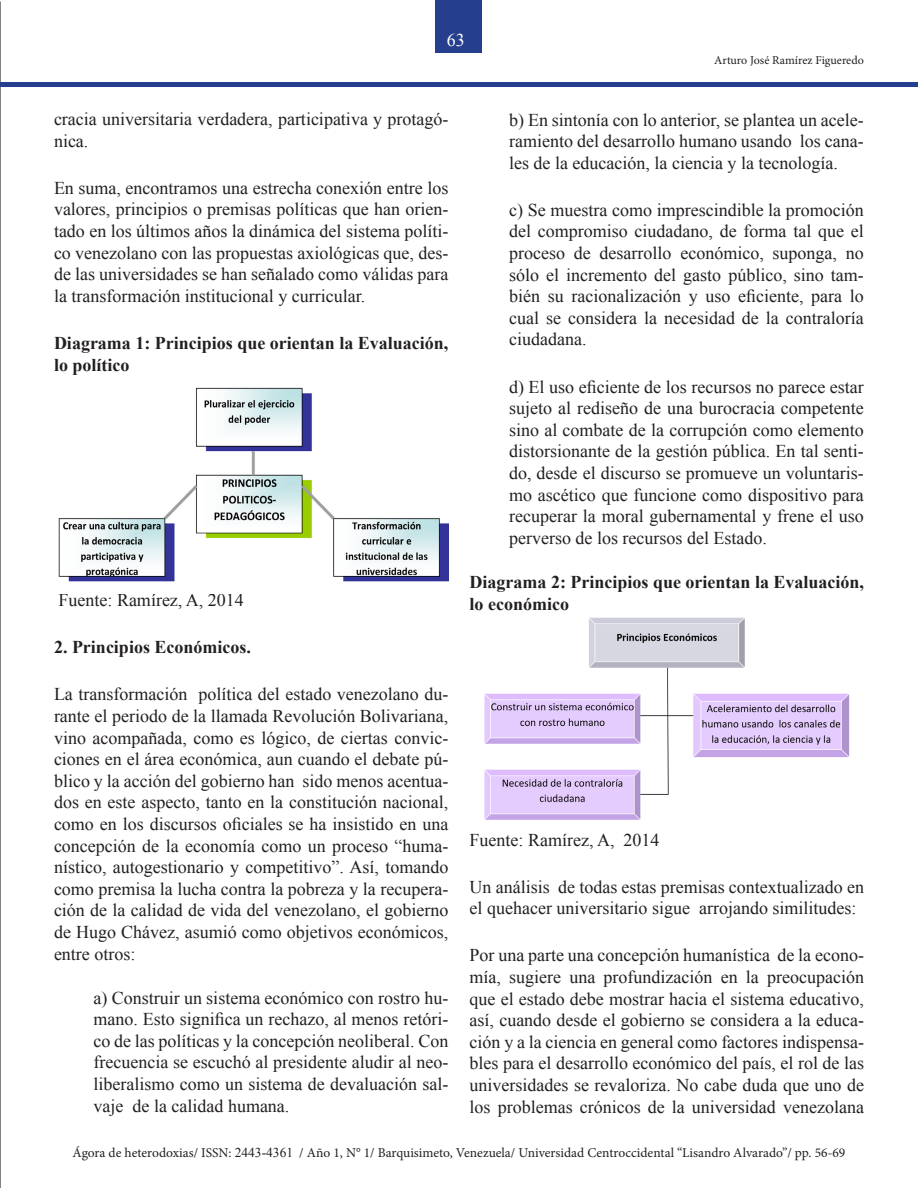
<style>
.page{position:relative;width:918px;height:1188px;background:#fff}
.page>*{position:absolute;margin:0;border:0;box-sizing:border-box;transform-origin:0 0}
.Estilo_de_párrafo_1{font:18px/21.6px "Times New Roman";color:#231f20;text-align:justify}
.Estilo_de_párrafo_1-2{font:700 18px/21.6px "Times New Roman";color:#231f20}
.t1{font:18px "Times New Roman";color:#fff}
.t2{font:13.5px "Minion Pro";color:#231f20}
.t3{font:12px "Minion Pro";color:#231f20}
.s1{font-family:"Times New Roman"}
</style>
<div class="page">
<div style="left:435px;top:1px;width:46px;height:52px;background:#253f8e"></div>
<hr style="left:0;top:2px;width:1px;height:1186px;background:#5a5a5a">
<img style="left:484px;top:617px;width:366px;height:203px">
<div style="left:0;top:82px;width:918px;height:5px;background:#253f8e"></div>
<img style="left:58px;top:387px;width:390px;height:195px">
<p class="t1" style="left:447px;top:28px;width:19px">63</p>
<p class="Estilo_de_párrafo_1" style="left:54px;top:108px;width:396px">cracia universitaria verdadera, participativa y protagó&shy;nica.</p>
<p class="Estilo_de_párrafo_1" style="left:54px;top:177px;width:396px">En suma, encontramos una estrecha conexión entre los valores, principios o premisas políticas que han orien&shy;tado en los últimos años la dinámica del sistema políti&shy;co venezolano con las propuestas axiológicas que, des&shy;de las universidades se han señalado como válidas para la transformación institucional y curricular.</p>
<p class="Estilo_de_párrafo_1-2" style="left:54px;top:332px;width:396px">Diagrama 1: Principios que orientan la Evaluación, lo político</p>
<p class="t3" style="left:714px;top:52px;width:151px">Arturo José Ramírez Figueredo</p>
<p class="Estilo_de_párrafo_1" style="left:509px;top:108px;width:356px">b) En sintonía con lo anterior, se plantea un acele&shy;ramiento del desarrollo humano usando los cana&shy;les de la educación, la ciencia y la tecnología.</p>
<p class="Estilo_de_párrafo_1" style="left:509px;top:199px;width:356px">c) Se muestra como imprescindible la promoción del compromiso ciudadano, de forma tal que el proceso de desarrollo económico, suponga, no sólo el incremento del gasto público, sino tam&shy;bién su racionalización y uso eficiente, para lo cual se considera la necesidad de la contraloría ciudadana.</p>
<p class="Estilo_de_párrafo_1" style="left:509px;top:375px;width:356px">d) El uso eficiente de los recursos no parece estar sujeto al rediseño de una burocracia competente sino al combate de la corrupción como elemento distorsionante de la gestión pública. En tal senti&shy;do, desde el discurso se promueve un voluntaris&shy;mo ascético que funcione como dispositivo para recuperar la moral gubernamental y frene el uso perverso de los recursos del Estado.</p>
<p class="Estilo_de_párrafo_1-2" style="left:470px;top:571px;width:396px">Diagrama 2: Principios que orientan la Evaluación, lo económico</p>
<p class="Estilo_de_párrafo_1" style="left:58px;top:589px;width:187px">Fuente: Ramírez, A, 2014</p>
<p class="Estilo_de_párrafo_1-2" style="left:54px;top:636px;width:199px">2. Principios Económicos.</p>
<p class="Estilo_de_párrafo_1" style="left:54px;top:683px;width:396px">La transformación política del estado venezolano du&shy;rante el periodo de la llamada Revolución Bolivariana, vino acompañada, como es lógico, de ciertas convic&shy;ciones en el área económica, aun cuando el debate pú&shy;blico y la acción del gobierno han sido menos acentua&shy;dos en este aspecto, tanto en la constitución nacional, como en los discursos oficiales se ha insistido en una concepción de la economía como un proceso “huma&shy;nístico, autogestionario y competitivo”. Así, tomando como premisa la lucha contra la pobreza y la recupera&shy;ción de la calidad de vida del venezolano, el gobierno de Hugo Chávez, asumió como objetivos económicos, entre otros:</p>
<p class="Estilo_de_párrafo_1" style="left:470px;top:829px;width:191px">Fuente: Ramírez, A, 2014</p>
<p class="Estilo_de_párrafo_1" style="left:470px;top:876px;width:396px">Un análisis de todas estas premisas contextualizado en el quehacer universitario sigue arrojando similitudes:</p>
<p class="Estilo_de_párrafo_1" style="left:470px;top:944px;width:396px">Por una parte una concepción humanística de la econo&shy;mía, sugiere una profundización en la preocupación que el estado debe mostrar hacia el sistema educativo, así, cuando desde el gobierno se considera a la educa&shy;ción y a la ciencia en general como factores indispensa&shy;bles para el desarrollo económico del país, el rol de las universidades se revaloriza. No cabe duda que uno de los problemas crónicos de la universidad venezolana</p>
<p class="Estilo_de_párrafo_1" style="left:94px;top:987px;width:356px">a) Construir un sistema económico con rostro hu&shy;mano. Esto significa un rechazo, al menos retóri&shy;co de las políticas y la concepción neoliberal. Con frecuencia se escuchó al presidente aludir al neo&shy;liberalismo como un sistema de devaluación sal&shy;vaje de la calidad humana.</p>
<p class="t2" style="left:73px;top:1144px;width:774px">Ágora de heterodoxias/ ISSN: <span class="s1">2443-4361</span> / Año 1, N° 1/ Barquisimeto, Venezuela/ Universidad Centroccidental “Lisandro Alvarado”/ pp. 56-69</p>
</div>
